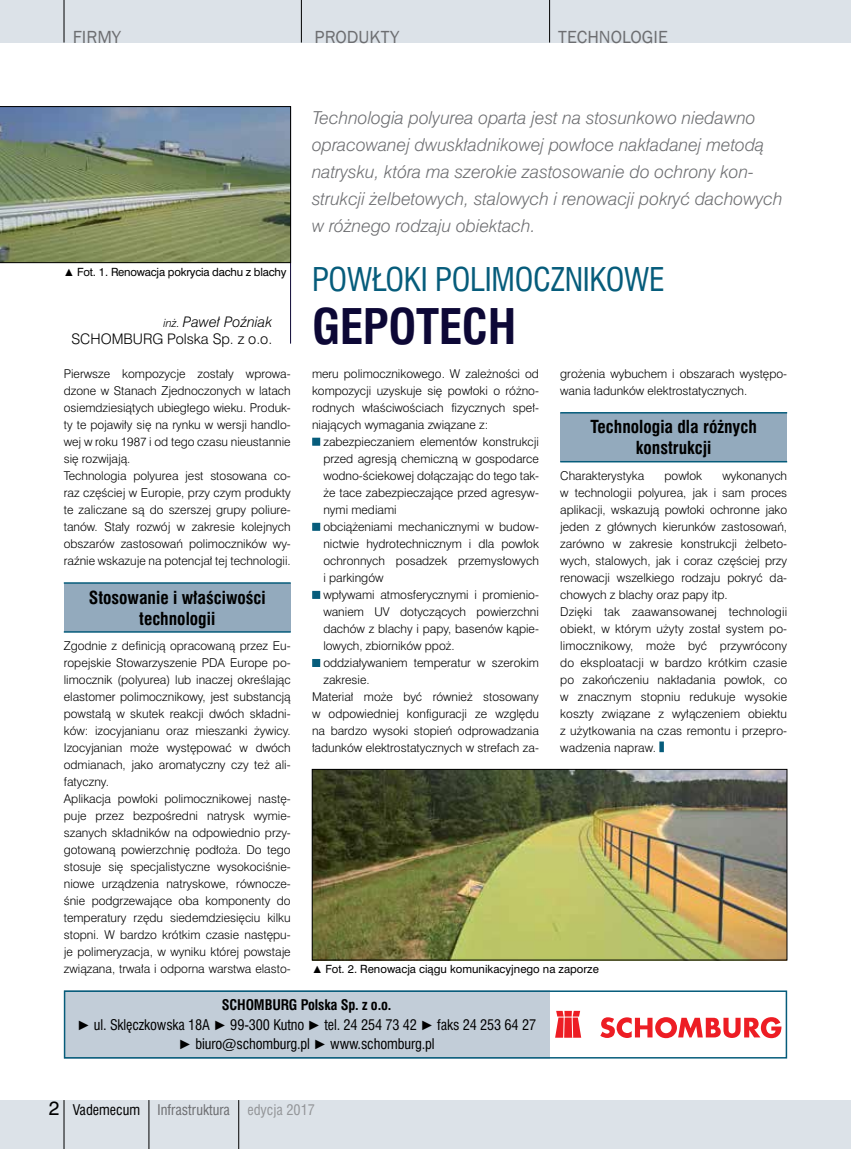
<style>
.page{position:relative;width:851px;height:1149px;background:#fff}
.page>*{position:absolute;margin:0;border:0;box-sizing:border-box;transform-origin:0 0}
.t1{font:700 45px "Swis 721 Cn PL";letter-spacing:-.01em;color:#0d0836}
.t2{font:30px "Swis 721 Cn PL";letter-spacing:-.01em;color:#065c7b}
.t3{font:18px "Franklin Gothic";color:#6d6e71}
.t4{font:italic 16.5px/27px "Swis 721 Lt PL";color:#6d6e71}
.t5{font:700 16.5px/21px "Swis 721 Cn PL";color:#000;text-align:center}
.t6{font:13.5px/19.5px "Swis 721 Cn PL";letter-spacing:-.01em;color:#000;text-align:center}
.t7{font:13.5px/16.5px "Swis 721 Lt PL";color:#000;text-align:right}
.t8{font:13.5px "Swis 721 Cn PL";color:#6d6e71}
.t9{font:13.5px "Swis 721 Cn PL";color:#939598}
.t10{font:11.25px/17px "Swis 721 Lt PL";color:#000}
.t11{font:10.5px "Swis 721 PL";color:#000}
.t12{font:10.5px "Swis 721 PL";letter-spacing:-.02em;color:#000}
.s1{font-family:"Arial"}
.s2{font-style:italic;font-size:10.5px}
.s3{font-style:italic}
.s4{color:#065c7b}
.s5{font-weight:700}
.s6{font-family:"Swis 721 PL";font-size:18px}
</style>
<div class="page">
<div style="left:0;top:0;width:850px;height:43px;background:#dce2e8"></div>
<hr style="left:549px;top:0;width:1px;height:43px;background:#000">
<hr style="left:301px;top:0;width:1px;height:43px;background:#000">
<div style="left:0;top:1099px;width:850px;height:49px;background:#dce2e8"></div>
<hr style="left:64px;top:1099px;width:1px;height:49px;background:#000">
<hr style="left:149px;top:1099px;width:1px;height:49px;background:#000">
<hr style="left:238px;top:1099px;width:1px;height:49px;background:#000">
<hr style="left:64px;top:0;width:1px;height:43px;background:#000">
<hr style="left:290px;top:106px;width:1px;height:237px;background:#0d0836">
<div style="left:64px;top:583px;width:227px;height:48px;background:#93aabd"></div>
<hr style="left:64px;top:582px;width:227px;height:1px;background:#065c7b">
<hr style="left:64px;top:631px;width:227px;height:1px;background:#065c7b">
<img style="left:0;top:106px;width:291px;height:157px">
<div style="left:64px;top:990px;width:485px;height:68px;background:#c2cdd8"></div>
<div style="left:64px;top:990px;width:723px;height:68px;border:2px solid #065c7b"></div>
<div style="left:549px;top:990px;width:238px;height:68px;background:#fff"></div>
<svg style="left:600px;top:1017px;width:181px;height:20px"></svg>
<svg style="left:555px;top:1010px;width:26px;height:27px"></svg>
<div style="left:312px;top:437px;width:8px;height:8px;border:2px solid #065c7b"></div>
<div style="left:312px;top:522px;width:8px;height:8px;border:2px solid #065c7b"></div>
<div style="left:312px;top:590px;width:8px;height:8px;border:2px solid #065c7b"></div>
<div style="left:312px;top:658px;width:8px;height:8px;border:2px solid #065c7b"></div>
<div style="left:560px;top:412px;width:227px;height:49px;background:#93aabd"></div>
<hr style="left:560px;top:412px;width:227px;height:1px;background:#065c7b">
<hr style="left:560px;top:461px;width:227px;height:1px;background:#065c7b">
<svg style="left:659px;top:741px;width:4px;height:11px"></svg>
<img style="left:314px;top:771px;width:471px;height:186px">
<div style="left:312px;top:769px;width:475px;height:190px;border:1px solid #000"></div>
<h3 class="t3" style="left:73px;top:25px;width:50px">FIRMY</h3>
<h3 class="t3" style="left:314px;top:25px;width:86px">PRODUKTY</h3>
<h3 class="t3" style="left:558px;top:25px;width:111px">TECHNOLOGIE</h3>
<p class="t12" style="left:64px;top:264px;width:224px"><span class="s1">▲</span> Fot. 1. Renowacja pokrycia dachu z blachy</p>
<p class="t7" style="left:71px;top:313px;width:202px"><span class="s2">inż.</span> <span class="s3">Paweł Poźniak<br></span>SCHOMBURG Polska Sp. z o.o.</p>
<p class="t10" style="left:64px;top:364px;width:228px">Pierwsze kompozycje zostały wprowa&shy;dzone w Stanach Zjednoczonych w latach osiemdziesiątych ubiegłego wieku. Produk&shy;ty te pojawiły się na rynku w wersji handlo&shy;wej w roku 1987 i od tego czasu nieustannie się rozwijają.<br>Technologia polyurea jest stosowana co&shy;raz częściej w Europie, przy czym produkty te zaliczane są do szerszej grupy poliure&shy;tanów. Stały rozwój w zakresie kolejnych obszarów zastosowań polimoczników wy&shy;raźnie wskazuje na potencjał tej technologii.</p>
<h3 class="t5" style="left:89px;top:586px;width:178px">Stosowanie i właściwości technologii</h3>
<p class="t10" style="left:64px;top:637px;width:228px">Zgodnie z definicją opracowaną przez Eu&shy;ropejskie Stowarzyszenie PDA Europe po&shy;limocznik (polyurea) lub inaczej określając elastomer polimocznikowy, jest substancją powstałą w skutek reakcji dwóch składni&shy;ków: izocyjanianu oraz mieszanki żywicy.<br>Izocyjanian może występować w dwóch odmianach, jako aromatyczny czy też ali&shy;fatyczny.<br>Aplikacja powłoki polimocznikowej nastę&shy;puje przez bezpośredni natrysk wymie&shy;szanych składników na odpowiednio przy&shy;gotowaną powierzchnię podłoża. Do tego stosuje się specjalistyczne wysokociśnie&shy;niowe urządzenia natryskowe, równocze&shy;śnie podgrzewające oba komponenty do temperatury rzędu siedemdziesięciu kilku stopni. W bardzo krótkim czasie następu&shy;je polimeryzacja, w wyniku której powstaje związana, trwała i odporna warstwa elasto-</p>
<p class="t4" style="left:312px;top:104px;width:472px">Technologia polyurea oparta jest na stosunkowo niedawno opracowanej dwuskładnikowej powłoce nakładanej metodą natrysku, która ma szerokie zastosowanie do ochrony kon&shy;strukcji żelbetowych, stalowych i renowacji pokryć dachowych w różnego rodzaju obiektach.</p>
<h2 class="t2" style="left:312px;top:260px;width:354px">POWŁOKI POLIMOCZNIKOWE</h2>
<h1 class="t1" style="left:312px;top:297px;width:206px">GEPOTECH</h1>
<p class="t10" style="left:312px;top:364px;width:228px;text-align:justify">meru polimocznikowego. W zależności od kompozycji uzyskuje się powłoki o różno&shy;rodnych właściwościach fizycznych speł&shy;niających wymagania związane z:</p>
<p class="t10" style="left:323px;top:433px;width:217px;text-align:justify;text-indent:-11px"><span class="s4">■</span> zabezpieczaniem elementów konstrukcji przed agresją chemiczną w gospodarce wodno-ściekowej dołączając do tego tak&shy;że tace zabezpieczające przed agresyw&shy;nymi mediami</p>
<p class="t10" style="left:323px;top:518px;width:217px;text-align:justify;text-indent:-11px"><span class="s4">■</span> obciążeniami mechanicznymi w budow&shy;nictwie hydrotechnicznym i dla powłok ochronnych posadzek przemysłowych i parkingów</p>
<p class="t10" style="left:323px;top:586px;width:217px;text-align:justify;text-indent:-11px"><span class="s4">■</span> wpływami atmosferycznymi i promienio&shy;waniem UV dotyczących powierzchni dachów z blachy i papy, basenów kąpie&shy;lowych, zbiorników ppoż.</p>
<p class="t10" style="left:312px;top:654px;width:228px"><span class="s4">■</span> oddziaływaniem temperatur w szerokim</p>
<p class="t10" style="left:323px;top:671px;width:48px">zakresie.</p>
<p class="t10" style="left:312px;top:688px;width:228px">Materiał może być również stosowany</p>
<p class="t10" style="left:312px;top:705px;width:228px">w odpowiedniej konfiguracji ze względu</p>
<p class="t10" style="left:312px;top:722px;width:228px">na bardzo wysoki stopień odprowadzania</p>
<p class="t10" style="left:312px;top:739px;width:228px">ładunków elektrostatycznych w strefach za-</p>
<p class="t10" style="left:560px;top:364px;width:228px">grożenia wybuchem i obszarach występo&shy;wania ładunków elektrostatycznych.</p>
<h3 class="t5" style="left:590px;top:416px;width:168px">Technologia dla różnych konstrukcji</h3>
<p class="t10" style="left:560px;top:467px;width:85px">Charakterystyka</p>
<p class="t10" style="left:664px;top:467px;width:39px">powłok</p>
<p class="t10" style="left:560px;top:467px;width:228px;text-indent:162px">wykonanych w technologii polyurea, jak i sam proces aplikacji, wskazują powłoki ochronne jako jeden z głównych kierunków zastosowań, zarówno w zakresie konstrukcji żelbeto&shy;wych, stalowych, jak i coraz częściej przy renowacji wszelkiego rodzaju pokryć da&shy;chowych z blachy oraz papy itp.<br>Dzięki tak zaawansowanej technologii obiekt, w którym użyty został system po&shy;limocznikowy, może być przywrócony do eksploatacji w bardzo krótkim czasie po zakończeniu nakładania powłok, co w znacznym stopniu redukuje wysokie koszty związane z wyłączeniem obiektu z użytkowania na czas remontu i przepro&shy;wadzenia napraw.</p>
<p class="t11" style="left:312px;top:961px;width:288px"><span class="s1">▲</span> Fot. 2. Renowacja ciągu komunikacyjnego na zaporze</p>
<p class="t6" style="left:77px;top:995px;width:460px"><span class="s5">SCHOMBURG Polska Sp. z o.o.<br></span><span class="s1">►</span> ul. Sklęczkowska 18A <span class="s1">►</span> 99-300 Kutno <span class="s1">►</span> tel. 24 254 73 42 <span class="s1">►</span> faks 24 253 64 27 <span class="s1">►</span> biuro@schomburg.pl <span class="s1">►</span> www.schomburg.pl</p>
<p class="t6" style="left:49px;top:1099px;width:93px"><span class="s6">2</span> Vademecum</p>
<p class="t8" style="left:158px;top:1100px;width:74px">Infrastruktura</p>
<p class="t9" style="left:247px;top:1100px;width:69px">edycja 2017</p>
</div>
